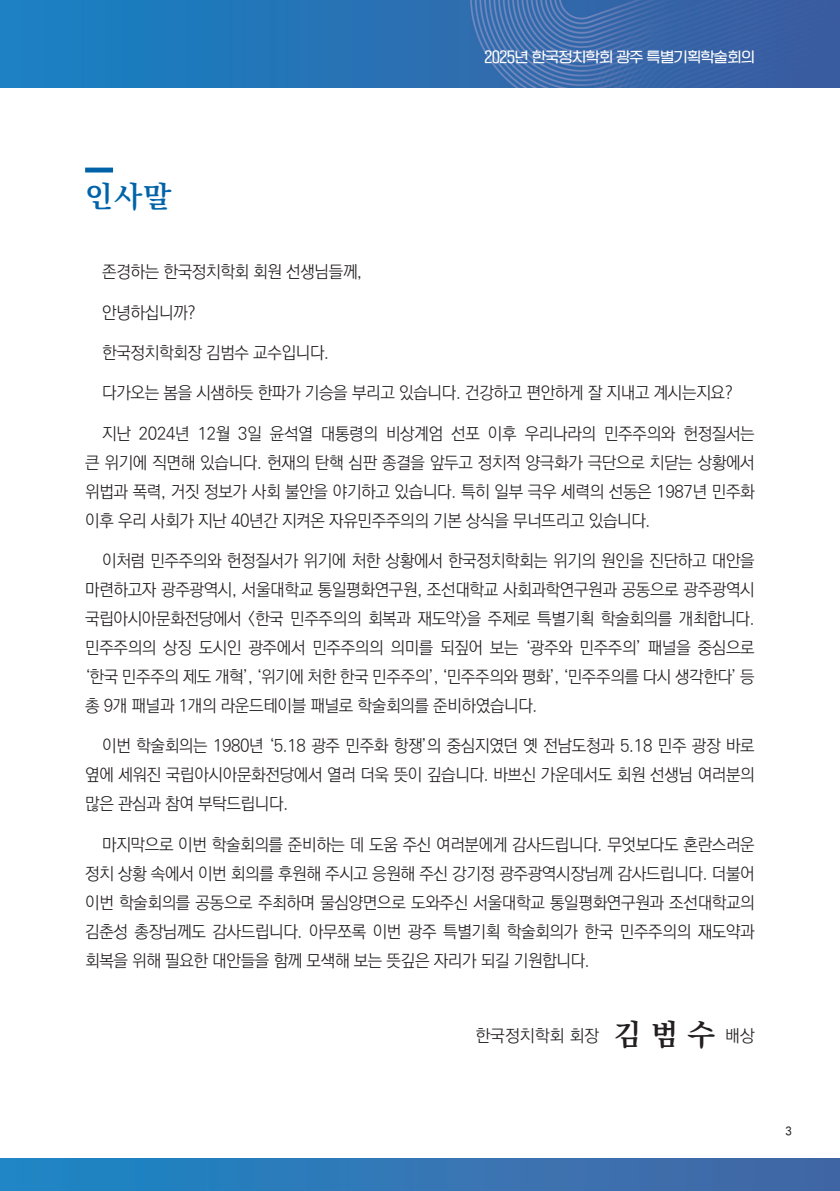
<style>
.page{position:relative;width:840px;height:1191px;background:#fff}
.page>*{position:absolute;margin:0;border:0;box-sizing:border-box;transform-origin:0 0}
.t1{font:700 29.6px "Ko Pub World Batang";color:#0063a9}
.t2{font:300 17px/29px "Ko Pub World Dotum";letter-spacing:-.02em;color:#231f20;text-align:justify}
.t3{font:300 17px "Ko Pub World Dotum";color:#231f20}
.t4{font:14px "SD Gyeokdong G204 Rg";letter-spacing:-.04em;color:#fff}
.t5{font:12px "SD Gt Neo Cond e Md";color:#231f20}
.s1{font-family:"Ko Pub World Batang";font-weight:700;font-size:29.6px}
</style>
<div class="page">
<img style="left:0;top:0;width:839px;height:88px">
<div style="left:0;top:1158px;width:839px;height:33px;background:linear-gradient(to right,#1d87c6,#4766a4)"></div>
<hr style="left:85px;top:168px;width:28px;height:4px;background:#0063a9">
<p class="t4" style="left:484px;top:50px;width:271px">2025년 한국정치학회 광주 특별기획학술회의</p>
<p class="t1" style="left:85px;top:175px;width:87px">인사말</p>
<p class="t2" style="left:102px;top:258px;width:261px">존경하는 한국정치학회 회원 선생님들께,</p>
<p class="t2" style="left:102px;top:298px;width:95px">안녕하십니까?</p>
<p class="t2" style="left:102px;top:339px;width:228px">한국정치학회장 김범수 교수입니다.</p>
<p class="t2" style="left:102px;top:379px;width:632px">다가오는 봄을 시샘하듯 한파가 기승을 부리고 있습니다. 건강하고 편안하게 잘 지내고 계시는지요?</p>
<p class="t2" style="left:85px;top:419px;width:670px;text-indent:17px">지난 2024년 12월 3일 윤석열 대통령의 비상계엄 선포 이후 우리나라의 민주주의와 헌정질서는 큰 위기에 직면해 있습니다. 헌재의 탄핵 심판 종결을 앞두고 정치적 양극화가 극단으로 치닫는 상황에서 위법과 폭력, 거짓 정보가 사회 불안을 야기하고 있습니다. 특히 일부 극우 세력의 선동은 1987년 민주화 이후 우리 사회가 지난 40년간 지켜온 자유민주주의의 기본 상식을 무너뜨리고 있습니다.</p>
<p class="t2" style="left:85px;top:547px;width:670px;text-indent:17px">이처럼 민주주의와 헌정질서가 위기에 처한 상황에서 한국정치학회는 위기의 원인을 진단하고 대안을 마련하고자 광주광역시, 서울대학교 통일평화연구원, 조선대학교 사회과학연구원과 공동으로 광주광역시 국립아시아문화전당에서 &lt;한국 민주주의의 회복과 재도약&gt;을 주제로 특별기획 학술회의를 개최합니다. 민주주의의 상징 도시인 광주에서 민주주의의 의미를 되짚어 보는 ‘광주와 민주주의’ 패널을 중심으로 ‘한국 민주주의 제도 개혁’, ‘위기에 처한 한국 민주주의’, ‘민주주의와 평화’, ‘민주주의를 다시 생각한다’ 등 총 9개 패널과 1개의 라운드테이블 패널로 학술회의를 준비하였습니다.</p>
<p class="t2" style="left:85px;top:732px;width:670px;text-indent:17px">이번 학술회의는 1980년 ‘5.18 광주 민주화 항쟁’의 중심지였던 옛 전남도청과 5.18 민주 광장 바로 옆에 세워진 국립아시아문화전당에서 열러 더욱 뜻이 깊습니다. 바쁘신 가운데서도 회원 선생님 여러분의 많은 관심과 참여 부탁드립니다.</p>
<p class="t2" style="left:85px;top:830px;width:670px;text-indent:17px">마지막으로 이번 학술회의를 준비하는 데 도움 주신 여러분에게 감사드립니다. 무엇보다도 혼란스러운 정치 상황 속에서 이번 회의를 후원해 주시고 응원해 주신 강기정 광주광역시장님께 감사드립니다. 더불어 이번 학술회의를 공동으로 주최하며 물심양면으로 도와주신 서울대학교 통일평화연구원과 조선대학교의 김춘성 총장님께도 감사드립니다. 아무쪼록 이번 광주 특별기획 학술회의가 한국 민주주의의 재도약과 회복을 위해 필요한 대안들을 함께 모색해 보는 뜻깊은 자리가 되길 기원합니다.</p>
<p class="t3" style="left:475px;top:1024px;width:281px">한국정치학회 회장 <span class="s1">김 범 수</span> 배상</p>
<p class="t5" style="left:784px;top:1125px;width:8px">3</p>
</div>
